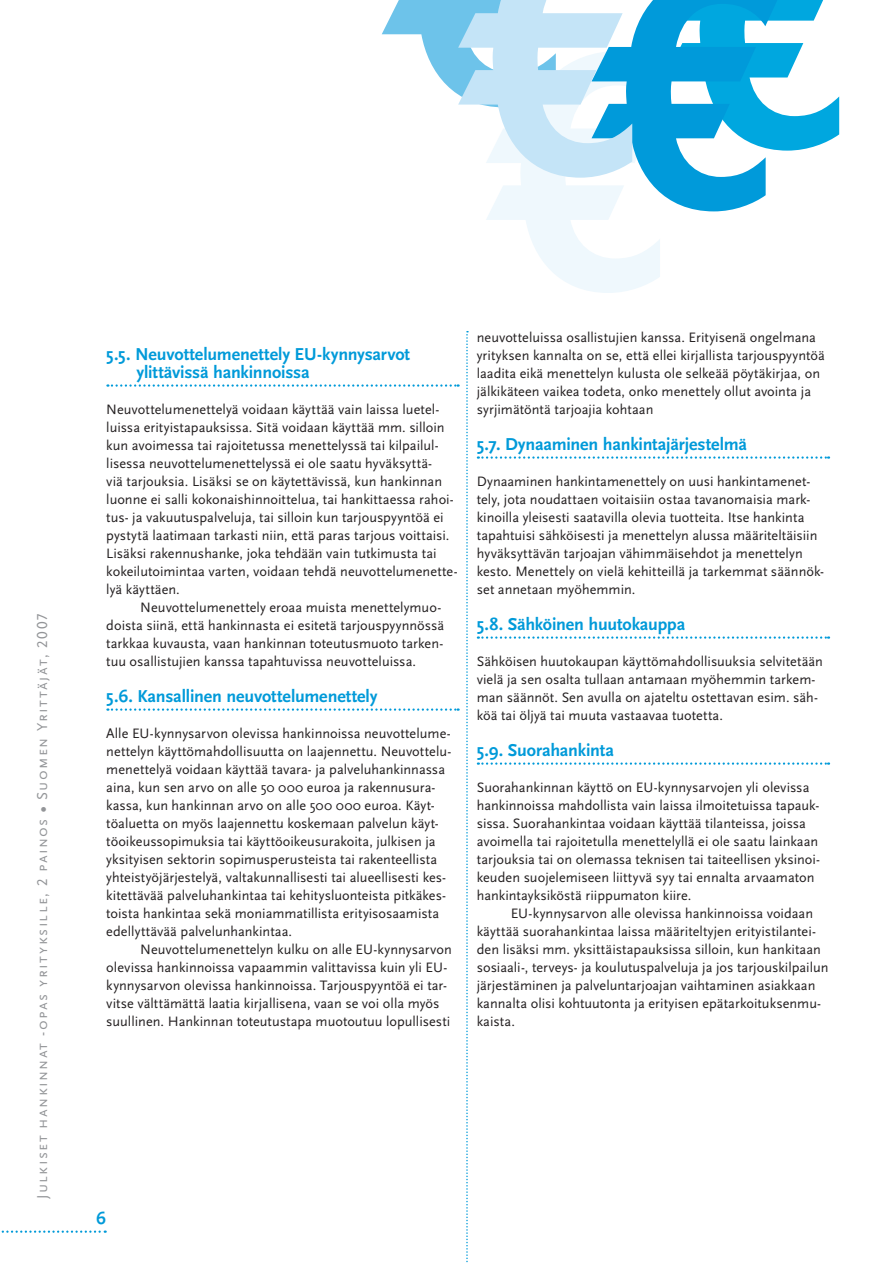
<style>
.page{position:relative;width:893px;height:1263px;background:#fff}
.page>*{position:absolute;margin:0;border:0;box-sizing:border-box;transform-origin:0 0}
.t1{font:700 18px/18px "Scala Sans";letter-spacing:-.01em;color:#009ad9}
.t2{font:15px "Scala Sans Caps";letter-spacing:.1em;color:#939598}
.t3{font:14.25px/18px "Scala Sans";color:#231f20}
.s1{font-family:"Scala Sans";font-weight:700}
</style>
<div class="page">
<svg style="left:107px;top:384px;width:352px;height:3px"></svg>
<svg style="left:107px;top:708px;width:352px;height:3px"></svg>
<svg style="left:478px;top:456px;width:351px;height:3px"></svg>
<svg style="left:478px;top:636px;width:351px;height:3px"></svg>
<svg style="left:478px;top:762px;width:351px;height:3px"></svg>
<svg style="left:466px;top:331px;width:2px;height:932px"></svg>
<svg style="left:486px;top:211px;width:174px;height:82px"></svg>
<svg style="left:382px;top:0;width:458px;height:211px"></svg>
<svg style="left:1px;top:1230px;width:105px;height:3px"></svg>
<p class="t2" style="left:33px;top:1199px;width:587px;rotate:-90deg">Julkiset hankinnat -opas yrityksille, 2 painos <span class="s1">•</span> Suomen Yrittäjät, 2007</p>
<p class="t1" style="left:137px;top:347px;width:275px;text-indent:-30px">5.5. Neuvottelumenettely EU-kynnysarvot ylittävissä hankinnoissa</p>
<p class="t3" style="left:106px;top:401px;width:353px">Neuvottelumenettelyä voidaan käyttää vain laissa luetel&shy;luissa erityistapauksissa. Sitä voidaan käyttää mm. silloin kun avoimessa tai rajoitetussa menettelyssä tai kilpailul&shy;lisessa neuvottelumenettelyssä ei ole saatu hyväksyttä-<br>viä tarjouksia. Lisäksi se on käytettävissä, kun hankinnan luonne ei salli kokonaishinnoittelua, tai hankittaessa rahoi&shy;tus- ja vakuutuspalveluja, tai silloin kun tarjouspyyntöä ei pystytä laatimaan tarkasti niin, että paras tarjous voittaisi.<br>Lisäksi rakennushanke, joka tehdään vain tutkimusta tai kokeilutoimintaa varten, voidaan tehdä neuvottelumenette&shy;lyä käyttäen.</p>
<p class="t3" style="left:106px;top:599px;width:339px;text-indent:34px">Neuvottelumenettely eroaa muista menettelymuo&shy;doista siinä, että hankinnasta ei esitetä tarjouspyynnössä tarkkaa kuvausta, vaan hankinnan toteutusmuoto tarken&shy;tuu osallistujien kanssa tapahtuvissa neuvotteluissa.</p>
<p class="t1" style="left:106px;top:689px;width:273px">5.6. Kansallinen neuvottelumenettely</p>
<p class="t3" style="left:106px;top:725px;width:346px">Alle EU-kynnysarvon olevissa hankinnoissa neuvottelume&shy;nettelyn käyttömahdollisuutta on laajennettu. Neuvottelu&shy;menettelyä voidaan käyttää tavara- ja palveluhankinnassa aina, kun sen arvo on alle 50 000 euroa ja rakennusura&shy;kassa, kun hankinnan arvo on alle 500 000 euroa. Käyt&shy;töaluetta on myös laajennettu koskemaan palvelun käyt&shy;töoikeussopimuksia tai käyttöoikeusurakoita, julkisen ja yksityisen sektorin sopimusperusteista tai rakenteellista yhteistyöjärjestelyä, valtakunnallisesti tai alueellisesti kes&shy;kitettävää palveluhankintaa tai kehitysluonteista pitkäkes&shy;toista hankintaa sekä moniammatillista erityisosaamista edellyttävää palvelunhankintaa.</p>
<p class="t3" style="left:106px;top:941px;width:347px;text-indent:34px">Neuvottelumenettelyn kulku on alle EU-kynnysarvon olevissa hankinnoissa vapaammin valittavissa kuin yli EU&shy;kynnysarvon olevissa hankinnoissa. Tarjouspyyntöä ei tar&shy;vitse välttämättä laatia kirjallisena, vaan se voi olla myös suullinen. Hankinnan toteutustapa muotoutuu lopullisesti</p>
<p class="t3" style="left:477px;top:329px;width:350px">neuvotteluissa osallistujien kanssa. Erityisenä ongelmana yrityksen kannalta on se, että ellei kirjallista tarjouspyyntöä laadita eikä menettelyn kulusta ole selkeää pöytäkirjaa, on jälkikäteen vaikea todeta, onko menettely ollut avointa ja syrjimätöntä tarjoajia kohtaan</p>
<p class="t1" style="left:477px;top:437px;width:272px">5.7. Dynaaminen hankintajärjestelmä</p>
<p class="t3" style="left:477px;top:473px;width:349px">Dynaaminen hankintamenettely on uusi hankintamenet&shy;tely, jota noudattaen voitaisiin ostaa tavanomaisia mark&shy;kinoilla yleisesti saatavilla olevia tuotteita. Itse hankinta tapahtuisi sähköisesti ja menettelyn alussa määriteltäisiin hyväksyttävän tarjoajan vähimmäisehdot ja menettelyn kesto. Menettely on vielä kehitteillä ja tarkemmat säännök&shy;set annetaan myöhemmin.</p>
<p class="t1" style="left:477px;top:617px;width:210px">5.8. Sähköinen huutokauppa</p>
<p class="t3" style="left:477px;top:653px;width:348px">Sähköisen huutokaupan käyttömahdollisuuksia selvitetään vielä ja sen osalta tullaan antamaan myöhemmin tarkem&shy;man säännöt. Sen avulla on ajateltu ostettavan esim. säh&shy;köä tai öljyä tai muuta vastaavaa tuotetta.</p>
<p class="t1" style="left:477px;top:743px;width:139px">5.9. Suorahankinta</p>
<p class="t3" style="left:477px;top:779px;width:345px">Suorahankinnan käyttö on EU-kynnysarvojen yli olevissa hankinnoissa mahdollista vain laissa ilmoitetuissa tapauk&shy;sissa. Suorahankintaa voidaan käyttää tilanteissa, joissa avoimella tai rajoitetulla menettelyllä ei ole saatu lainkaan tarjouksia tai on olemassa teknisen tai taiteellisen yksinoi&shy;keuden suojelemiseen liittyvä syy tai ennalta arvaamaton hankintayksiköstä riippumaton kiire.</p>
<p class="t3" style="left:477px;top:905px;width:353px;text-indent:34px">EU-kynnysarvon alle olevissa hankinnoissa voidaan käyttää suorahankintaa laissa määriteltyjen erityistilantei&shy;den lisäksi mm. yksittäistapauksissa silloin, kun hankitaan sosiaali-, terveys- ja koulutuspalveluja ja jos tarjouskilpailun järjestäminen ja palveluntarjoajan vaihtaminen asiakkaan kannalta olisi kohtuutonta ja erityisen epätarkoituksenmu&shy;kaista.</p>
<p class="t1" style="left:96px;top:1211px;width:11px">6</p>
</div>
